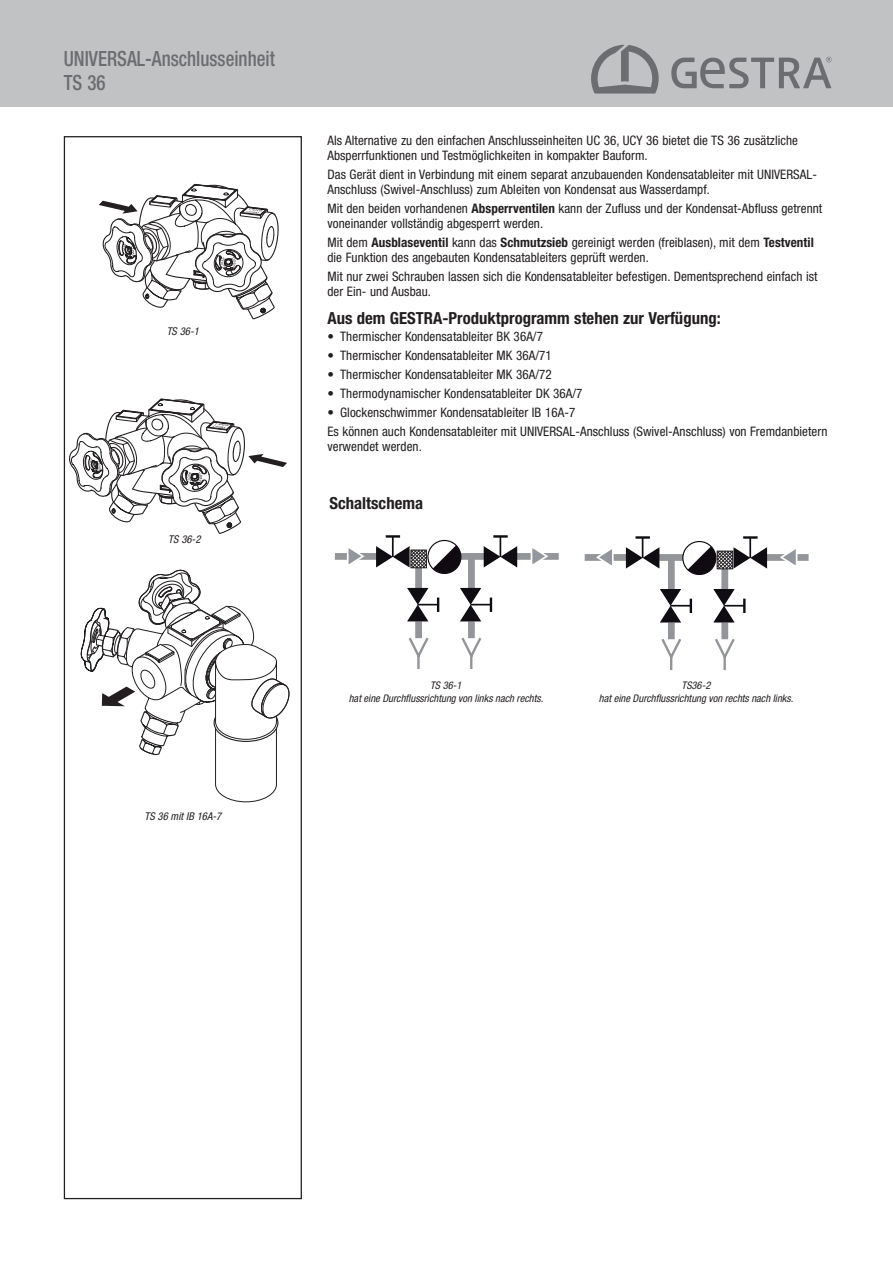
<style>
.page{position:relative;width:893px;height:1263px;background:#fff}
.page>*{position:absolute;margin:0;border:0;box-sizing:border-box;transform-origin:0 0}
.t1{font:500 condensed 21px/24px "Helvetica Neue LT Pro";color:#6c6d70;scale:.9 1}
.t2{font:700 condensed 16.65px "Helvetica Neue LT Pro";color:#231f20}
.t3{font:condensed 13.05px/14.9px "Helvetica Neue LT Pro";letter-spacing:.005em;color:#231f20}
.t4{font:italic condensed 10.65px "Helvetica Neue LT Pro";color:#231f20}
.t5{font:italic condensed 10.5px/13.6px "Helvetica Neue LT Pro";color:#231f20;text-align:center}
.s1{font-weight:700}
</style>
<div class="page">
<div style="left:0;top:0;width:893px;height:106px;background:#c1c2c4"></div>
<svg style="left:591px;top:45px;width:68px;height:49px"></svg>
<svg style="left:671px;top:57px;width:161px;height:31px"></svg>
<svg style="left:99px;top:137px;width:180px;height:183px"></svg>
<svg style="left:69px;top:398px;width:218px;height:136px"></svg>
<div style="left:515px;top:553px;width:44px;height:7px;background:#939598"></div>
<svg style="left:530px;top:548px;width:19px;height:16px"></svg>
<div style="left:335px;top:553px;width:44px;height:7px;background:#939598"></div>
<div style="left:461px;top:553px;width:24px;height:7px;background:#939598"></div>
<div style="left:415px;top:556px;width:7px;height:36px;background:#939598"></div>
<div style="left:415px;top:621px;width:7px;height:17px;background:#939598"></div>
<hr style="left:392px;top:536px;width:2px;height:21px;background:#0f0c12">
<hr style="left:386px;top:535px;width:14px;height:3px;background:#0f0c12">
<svg style="left:376px;top:546px;width:51px;height:22px"></svg>
<hr style="left:493px;top:535px;width:15px;height:3px;background:#0f0c12">
<svg style="left:484px;top:536px;width:33px;height:31px"></svg>
<svg style="left:407px;top:588px;width:32px;height:33px"></svg>
<svg style="left:408px;top:636px;width:21px;height:33px"></svg>
<div style="left:468px;top:556px;width:7px;height:36px;background:#939598"></div>
<div style="left:468px;top:621px;width:7px;height:17px;background:#939598"></div>
<svg style="left:460px;top:588px;width:32px;height:33px"></svg>
<svg style="left:461px;top:636px;width:21px;height:33px"></svg>
<svg style="left:428px;top:540px;width:33px;height:33px"></svg>
<div style="left:427px;top:540px;width:34px;height:34px;border:1px solid #100b10;border-radius:50%"></div>
<svg style="left:433px;top:545px;width:29px;height:29px"></svg>
<svg style="left:346px;top:548px;width:19px;height:16px"></svg>
<div style="left:765px;top:554px;width:44px;height:7px;background:#939598"></div>
<svg style="left:779px;top:549px;width:19px;height:17px"></svg>
<div style="left:585px;top:554px;width:43px;height:7px;background:#939598"></div>
<div style="left:655px;top:554px;width:31px;height:7px;background:#939598"></div>
<hr style="left:635px;top:536px;width:15px;height:3px;background:#0f0c12">
<svg style="left:626px;top:537px;width:33px;height:32px"></svg>
<hr style="left:749px;top:537px;width:2px;height:21px;background:#0f0c12">
<hr style="left:743px;top:536px;width:14px;height:3px;background:#0f0c12">
<div style="left:721px;top:557px;width:7px;height:37px;background:#939598"></div>
<div style="left:721px;top:622px;width:7px;height:17px;background:#939598"></div>
<hr style="left:743px;top:599px;width:3px;height:14px;background:#0f0c12">
<svg style="left:713px;top:589px;width:32px;height:33px"></svg>
<svg style="left:715px;top:637px;width:20px;height:33px"></svg>
<div style="left:668px;top:557px;width:7px;height:37px;background:#939598"></div>
<div style="left:668px;top:622px;width:7px;height:17px;background:#939598"></div>
<svg style="left:660px;top:589px;width:32px;height:33px"></svg>
<svg style="left:661px;top:637px;width:20px;height:33px"></svg>
<svg style="left:683px;top:541px;width:33px;height:33px"></svg>
<div style="left:682px;top:541px;width:34px;height:34px;border:1px solid #100b10;border-radius:50%"></div>
<svg style="left:688px;top:546px;width:79px;height:30px"></svg>
<svg style="left:595px;top:549px;width:19px;height:17px"></svg>
<svg style="left:81px;top:570px;width:208px;height:232px"></svg>
<h1 class="t1" style="left:64px;top:46px;width:236px">UNIVERSAL-Anschlusseinheit<br>TS 36</h1>
<p class="t4" style="left:167px;top:325px;width:34px">TS 36-1</p>
<p class="t4" style="left:168px;top:533px;width:34px">TS 36-2</p>
<p class="t3" style="left:327px;top:133px;width:472px">Als Alternative zu den einfachen Anschlusseinheiten UC 36, UCY 36 bietet die TS 36 zusätzliche<br>Absperrfunktionen und Testmöglichkeiten in kompakter Bauform.</p>
<p class="t3" style="left:327px;top:167px;width:491px">Das Gerät dient in Verbindung mit einem separat anzubauenden Kondensatableiter mit UNIVERSAL-<br>Anschluss (Swivel-Anschluss) zum Ableiten von Kondensat aus Wasserdampf.</p>
<p class="t3" style="left:327px;top:201px;width:496px">Mit den beiden vorhandenen <span class="s1">Absperrventilen</span> kann der Zufluss und der Kondensat-Abfluss getrennt voneinander vollständig abgesperrt werden.</p>
<p class="t3" style="left:327px;top:235px;width:488px">Mit dem <span class="s1">Ausblaseventil</span> kann das <span class="s1">Schmutzsieb</span> gereinigt werden (freiblasen), mit dem <span class="s1">Testventil </span>die Funktion des angebauten Kondensatableiters geprüft werden.</p>
<p class="t3" style="left:327px;top:269px;width:492px">Mit nur zwei Schrauben lassen sich die Kondensatableiter befestigen. Dementsprechend einfach ist der Ein- und Ausbau.</p>
<p class="t2" style="left:327px;top:308px;width:395px">Aus dem GESTRA-Produktprogramm stehen zur Verfügung:</p>
<p class="t3" style="left:327px;top:329px;width:217px">• Thermischer Kondensatableiter BK 36A/7</p>
<p class="t3" style="left:327px;top:348px;width:226px">• Thermischer Kondensatableiter MK 36A/71</p>
<p class="t3" style="left:327px;top:367px;width:226px">• Thermischer Kondensatableiter MK 36A/72</p>
<p class="t3" style="left:327px;top:386px;width:257px">• Thermodynamischer Kondensatableiter DK 36A/7</p>
<p class="t3" style="left:327px;top:403px;width:502px;line-height:19.2px">• Glockenschwimmer Kondensatableiter IB 16A-7<br>Es können auch Kondensatableiter mit UNIVERSAL-Anschluss (Swivel-Anschluss) von Fremdanbietern</p>
<p class="t3" style="left:327px;top:439px;width:96px">verwendet werden.</p>
<p class="t2" style="left:330px;top:493px;width:95px">Schaltschema</p>
<p class="t4" style="left:144px;top:810px;width:78px">TS 36 mit IB 16A-7</p>
<p class="t5" style="left:349px;top:678px;width:196px">TS 36-1<br>hat eine Durchflussrichtung von links nach rechts.</p>
<p class="t5" style="left:599px;top:678px;width:196px">TS36-2<br>hat eine Durchflussrichtung von rechts nach links.</p>
</div>
